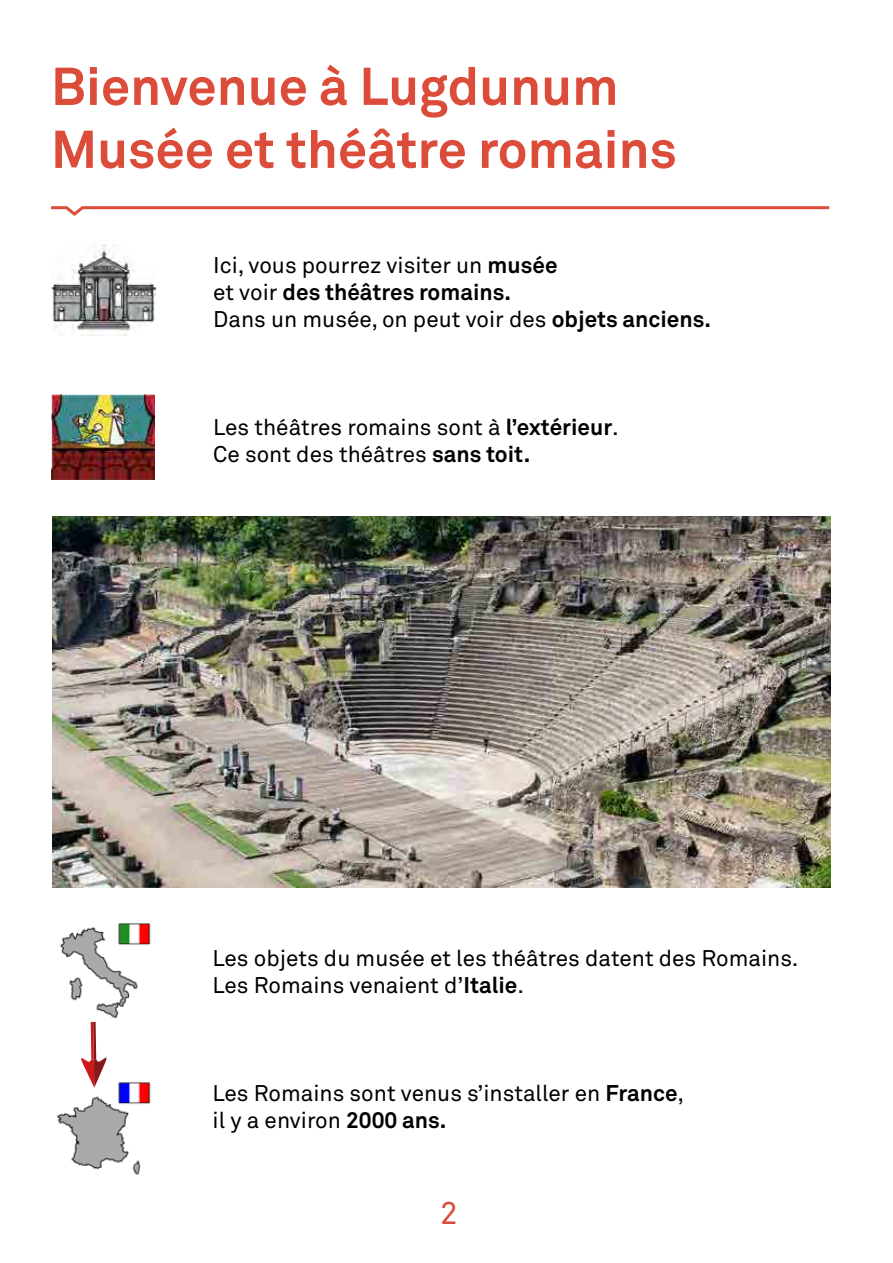
<style>
.page{position:relative;width:893px;height:1263px;background:#fff}
.page>*{position:absolute;margin:0;border:0;box-sizing:border-box;transform-origin:0 0}
.t1{font:700 52.5px/63px "Akkurat Pro";color:#db4d3a}
.t2{font:31.5px "Akkurat Pro";color:#db4d3a}
.t3{font:22.5px/27px "Akkurat Pro";color:#000}
.s1{font-weight:700}
</style>
<div class="page">
<img style="left:52px;top:244px;width:103px;height:92px">
<img style="left:51px;top:394px;width:104px;height:85px">
<img style="left:52px;top:516px;width:778px;height:372px">
<img style="left:60px;top:923px;width:91px;height:99px">
<img style="left:57px;top:1082px;width:94px;height:93px">
<svg style="left:51px;top:206px;width:779px;height:10px"></svg>
<svg style="left:80px;top:1022px;width:27px;height:66px"></svg>
<h1 class="t1" style="left:51px;top:56px;width:627px">Bienvenue à Lugdunum<br>Musée et théâtre romains</h1>
<p class="t3" style="left:213px;top:252px;width:499px">Ici, vous pourrez visiter un <span class="s1">musée<br></span>et voir <span class="s1">des théâtres romains.<br></span>Dans un musée, on peut voir des <span class="s1">objets anciens.</span></p>
<p class="t3" style="left:213px;top:414px;width:407px">Les théâtres romains sont à <span class="s1">l’extérieur</span>.<br>Ce sont des théâtres <span class="s1">sans toit.</span></p>
<p class="t3" style="left:213px;top:945px;width:587px">Les objets du musée et les théâtres datent des Romains.<br>Les Romains venaient d’<span class="s1">Italie</span>.</p>
<p class="t3" style="left:213px;top:1080px;width:473px">Les Romains sont venus s’installer en <span class="s1">France</span>, il y a environ <span class="s1">2000 ans.</span></p>
<h2 class="t2" style="left:440px;top:1194px;width:19px">2</h2>
</div>
